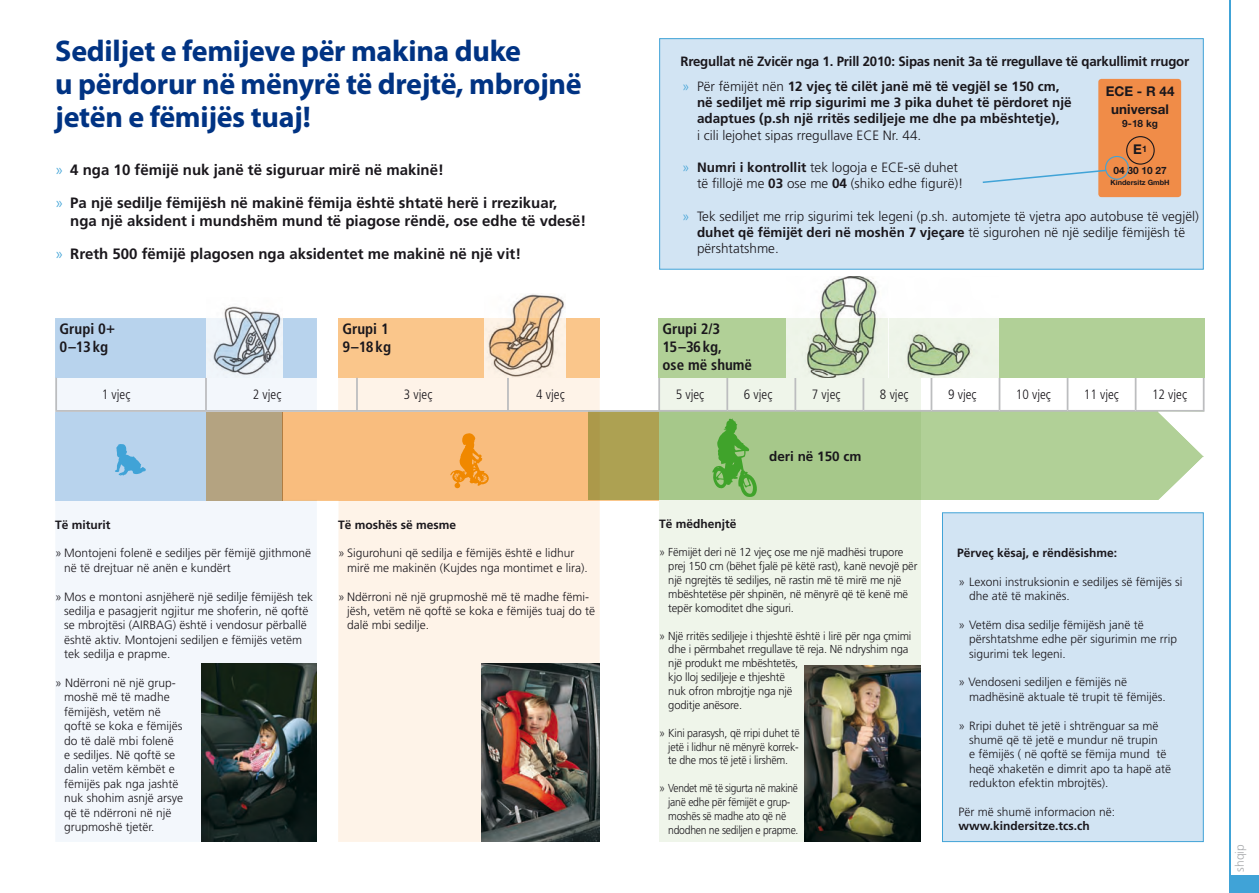
<style>
.page{position:relative;width:1259px;height:893px;background:#fff}
.page>*{position:absolute;margin:0;border:0;box-sizing:border-box;transform-origin:0 0}
.t1{font:700 30px/33px "Myriad Pro";letter-spacing:-.01em;color:#003383}
.t2{font:700 15px/18px "Frutiger LT";color:#1a171c}
.t3{font:700 condensed 15px/18px "Frutiger LT";color:#1a171c}
.t4{font:700 13.5px/16.2px "Frutiger LT";color:#1a171c}
.t5{font:300 13.5px/16.2px "Frutiger LT";color:#1a171c}
.t6{font:300 condensed 13.5px "Frutiger LT";color:#1a171c}
.t7{font:700 13.5px/17.9px "Helvetica Neue LT Std";color:#1a171c;text-align:center}
.t8{font:300 12px/14.4px "Frutiger LT";color:#1a171c}
.t9{font:700 12px "Frutiger LT";color:#1a171c}
.t10{font:300 12px "Frutiger LT";color:#a7a9ab}
.t11{font:300 11.55px/13.8px "Frutiger LT";letter-spacing:-.015em;color:#1a171c;scale:.95 1}
.t12{font:700 10.05px "Helvetica Neue LT Std";color:#1a171c}
.t13{font:700 7.2px "Helvetica Neue LT Std";color:#1a171c}
.s1{font-weight:300;color:#40a3d7}
.s2{font-weight:300}
.s3{color:#40a3d7}
.s4{font-weight:700}
</style>
<div class="page">
<div style="left:588px;top:411px;width:615px;height:89px;background:#b1d097"></div>
<div style="left:283px;top:412px;width:376px;height:88px;background:#ada152"></div>
<svg style="left:659px;top:378px;width:262px;height:464px;fill:#eff5ea"></svg>
<svg style="left:317px;top:378px;width:283px;height:464px;fill:#fef3e8"></svg>
<div style="left:338px;top:318px;width:262px;height:60px;background:#fac68b"></div>
<svg style="left:55px;top:318px;width:262px;height:524px;fill:#f3f7fc"></svg>
<div style="left:206px;top:412px;width:77px;height:88px;background:#b4a381"></div>
<hr style="left:206px;top:410px;width:151px;height:2px;background:#bcbdbf">
<hr style="left:357px;top:410px;width:151px;height:2px;background:#bcbdbf">
<hr style="left:508px;top:410px;width:152px;height:2px;background:#bcbdbf">
<hr style="left:55px;top:378px;width:2px;height:32px;background:#bcbdbf">
<hr style="left:205px;top:378px;width:2px;height:32px;background:#bcbdbf">
<hr style="left:55px;top:410px;width:151px;height:2px;background:#bcbdbf">
<hr style="left:356px;top:378px;width:2px;height:32px;background:#bcbdbf">
<hr style="left:507px;top:378px;width:2px;height:32px;background:#bcbdbf">
<hr style="left:658px;top:378px;width:2px;height:32px;background:#bcbdbf">
<hr style="left:659px;top:410px;width:68px;height:2px;background:#bcbdbf">
<hr style="left:727px;top:410px;width:68px;height:2px;background:#bcbdbf">
<hr style="left:795px;top:410px;width:68px;height:2px;background:#bcbdbf">
<hr style="left:863px;top:410px;width:68px;height:2px;background:#bcbdbf">
<hr style="left:931px;top:410px;width:68px;height:2px;background:#bcbdbf">
<hr style="left:999px;top:410px;width:68px;height:2px;background:#bcbdbf">
<hr style="left:1067px;top:410px;width:68px;height:2px;background:#bcbdbf">
<hr style="left:1135px;top:410px;width:69px;height:2px;background:#bcbdbf">
<hr style="left:726px;top:378px;width:2px;height:32px;background:#bcbdbf">
<hr style="left:794px;top:378px;width:2px;height:32px;background:#bcbdbf">
<hr style="left:862px;top:378px;width:2px;height:32px;background:#bcbdbf">
<hr style="left:930px;top:378px;width:2px;height:32px;background:#bcbdbf">
<hr style="left:998px;top:378px;width:2px;height:32px;background:#bcbdbf">
<hr style="left:1066px;top:378px;width:2px;height:32px;background:#bcbdbf">
<hr style="left:1134px;top:378px;width:2px;height:32px;background:#bcbdbf">
<hr style="left:1202px;top:378px;width:2px;height:32px;background:#bcbdbf">
<svg style="left:712px;top:419px;width:45px;height:78px"></svg>
<svg style="left:450px;top:433px;width:39px;height:55px"></svg>
<svg style="left:115px;top:444px;width:31px;height:32px"></svg>
<img style="left:207px;top:305px;width:76px;height:73px">
<img style="left:485px;top:294px;width:80px;height:84px">
<svg style="left:1158px;top:412px;width:46px;height:88px"></svg>
<div style="left:942px;top:512px;width:261px;height:330px;background:#d2e4f3;border:1px solid #40a3d7"></div>
<div style="left:659px;top:38px;width:544px;height:232px;background:#d2e4f3;border:1px solid #40a3d7"></div>
<div style="left:1098px;top:79px;width:83px;height:118px;background:#f08c48;border-radius:3px"></div>
<div style="left:1126px;top:136px;width:28px;height:29px;border:1px solid #1a171c;border-radius:50%"></div>
<div style="left:1105px;top:156px;width:24px;height:24px;border:1px solid #40a3d7;border-radius:50%"></div>
<svg style="left:982px;top:169px;width:125px;height:15px"></svg>
<div style="left:1229px;top:876px;width:30px;height:17px;background:#40a3d7"></div>
<hr style="left:1229px;top:0;width:1px;height:893px;background:#40a3d7">
<div style="left:658px;top:318px;width:546px;height:60px;background:#b1d097"></div>
<img style="left:787px;top:276px;width:211px;height:102px">
<img style="left:201px;top:663px;width:116px;height:179px">
<img style="left:804px;top:665px;width:117px;height:177px">
<img style="left:482px;top:663px;width:118px;height:179px">
<p class="t1" style="left:55px;top:35px;width:528px">Sediljet e femijeve për makina duke<br>u përdorur në mënyrë të drejtë, mbrojnë jetën e fëmijës tuaj!</p>
<p class="t2" style="left:55px;top:161px;width:390px"><span class="s1">»</span> 4 nga 10 fëmijë nuk janë të siguruar mirë në makinë!</p>
<p class="t2" style="left:70px;top:194px;width:517px;text-indent:-15px"><span class="s1">»</span> Pa një sedilje fëmijësh në makinë fëmija është shtatë herë i rrezikuar, nga një aksident i mundshëm mund të piagose rëndë, ose edhe të vdesë!</p>
<p class="t2" style="left:55px;top:245px;width:467px"><span class="s1">»</span> Rreth 500 fëmijë plagosen nga aksidentet me makinë në një vit!</p>
<p class="t4" style="left:680px;top:53px;width:510px">Rregullat në Zvicër nga 1. Prill 2010: Sipas nenit 3a të rregullave të qarkullimit rrugor</p>
<p class="t4" style="left:697px;top:78px;width:376px;text-indent:-15px"><span class="s1">»</span> <span class="s2">Për fëmijët nën</span> 12 vjeç të cilët janë më të vegjël se 150 cm, në sediljet më rrip sigurimi me 3 pika duhet të përdoret një adaptues (p.sh një rritës sediljeje me dhe pa mbështetje),<br><span class="s2">i cili lejohet sipas rregullave ECE Nr. 44.</span></p>
<p class="t5" style="left:697px;top:159px;width:268px;text-indent:-15px"><span class="s3">»</span> <span class="s4">Numri i kontrollit</span> tek logoja e ECE-së duhet të fillojë me <span class="s4">03</span> ose me <span class="s4">04</span> (shiko edhe figurë)!</p>
<p class="t5" style="left:697px;top:208px;width:503px;text-indent:-15px"><span class="s3">»</span> Tek sediljet me rrip sigurimi tek legeni (p.sh. automjete të vjetra apo autobuse të vegjël) <span class="s4">duhet që fëmijët deri në moshën 7 vjeçare</span> të sigurohen në një sedilje fëmijësh të përshtatshme.</p>
<p class="t7" style="left:1105px;top:82px;width:70px">ECE - R 44 universal</p>
<p class="t12" style="left:1122px;top:118px;width:37px">9-18 kg</p>
<p class="t7" style="left:1133px;top:140px;width:15px">E<sup>1</sup></p>
<p class="t12" style="left:1113px;top:165px;width:55px">04 30 10 27</p>
<p class="t13" style="left:1110px;top:178px;width:60px">Kindersitz GmbH</p>
<p class="t3" style="left:60px;top:320px;width:57px">Grupi 0+<br>0–13kg</p>
<p class="t3" style="left:342px;top:320px;width:50px">Grupi 1<br>9–18kg</p>
<p class="t3" style="left:662px;top:320px;width:91px">Grupi 2/3<br>15–36kg,<br>ose më shumë</p>
<p class="t6" style="left:102px;top:387px;width:30px">1 vjeç</p>
<p class="t6" style="left:253px;top:387px;width:30px">2 vjeç</p>
<p class="t6" style="left:404px;top:387px;width:30px">3 vjeç</p>
<p class="t6" style="left:536px;top:387px;width:30px">4 vjeç</p>
<p class="t6" style="left:676px;top:387px;width:30px">5 vjeç</p>
<p class="t6" style="left:744px;top:387px;width:30px">6 vjeç</p>
<p class="t6" style="left:812px;top:387px;width:30px">7 vjeç</p>
<p class="t6" style="left:880px;top:387px;width:30px">8 vjeç</p>
<p class="t6" style="left:948px;top:387px;width:30px">9 vjeç</p>
<p class="t6" style="left:1016px;top:387px;width:36px">10 vjeç</p>
<p class="t6" style="left:1084px;top:387px;width:36px">11 vjeç</p>
<p class="t6" style="left:1152px;top:387px;width:36px">12 vjeç</p>
<p class="t9" style="left:55px;top:517px;width:57px">Të miturit</p>
<p class="t8" style="left:64px;top:546px;width:248px;text-indent:-9px">» Montojeni folenë e sediljes për fëmijë gjithmonë në të drejtuar në anën e kundërt</p>
<p class="t8" style="left:64px;top:589px;width:250px;text-indent:-9px">» Mos e montoni asnjëherë një sedilje fëmijësh tek sedilja e pasagjerit ngjitur me shoferin, në qoftë se mbrojtësi (AIRBAG) është i vendosur përballë është aktiv. Montojeni sediljen e fëmijës vetëm tek sedilja e prapme.</p>
<p class="t8" style="left:64px;top:676px;width:120px;text-indent:-9px">» Ndërroni në një grup&shy;moshë më të madhe fëmijësh, vetëm në qoftë se koka e fëmijës do të dalë mbi folenë<br>e sediljes. Në qoftë se dalin vetëm këmbët e fëmijës pak nga jashtë nuk shohim asnjë arsye që të ndërroni në një grupmoshë tjetër.</p>
<p class="t9" style="left:338px;top:517px;width:120px">Të moshës së mesme</p>
<p class="t8" style="left:347px;top:546px;width:242px;text-indent:-9px">» Sigurohuni që sedilja e fëmijës është e lidhur mirë me makinën (Kujdes nga montimet e lira).</p>
<p class="t8" style="left:347px;top:589px;width:250px;text-indent:-9px">» Ndërroni në një grupmoshë më të madhe fëmi&shy;jësh, vetëm në qoftë se koka e fëmijës tuaj do të dalë mbi sedilje.</p>
<p class="t4" style="left:769px;top:448px;width:94px">deri në 150 cm</p>
<p class="t9" style="left:659px;top:517px;width:79px">Të mëdhenjtë</p>
<p class="t11" style="left:668px;top:546px;width:264px;text-indent:-9px">» Fëmijët deri në 12 vjeç ose me një madhësi trupore prej 150 cm (bëhet fjalë pë këtë rast), kanë nevojë për një ngrejtës të sediljes, në rastin më të mirë me një mbështetëse për shpinën, në mënyrë që të kenë më tepër komoditet dhe siguri.</p>
<p class="t11" style="left:668px;top:629px;width:257px;text-indent:-9px">» Një rritës sediljeje i thjeshtë është i lirë për nga çmimi dhe i përmbahet rregullave të reja. Në ndryshim nga një produkt me mbështetës,<br>kjo lloj sediljeje e thjeshtë<br>nuk ofron mbrojtje nga një<br>goditje anësore.</p>
<p class="t11" style="left:668px;top:726px;width:140px;text-align:justify;text-indent:-9px">» Kini parasysh, që rripi duhet të jetë i lidhur në mënyrë korrek&shy;te dhe mos të jetë i lirshëm.</p>
<p class="t11" style="left:668px;top:781px;width:139px;text-indent:-9px">» Vendet më të sigurta në makinë janë edhe për fëmijët e grup&shy;moshës së madhe ato që në ndodhen ne sediljen e prapme.</p>
<p class="t9" style="left:957px;top:545px;width:162px">Përveç kësaj, e rëndësishme:</p>
<p class="t8" style="left:969px;top:574px;width:215px;text-indent:-10px">» Lexoni instruksionin e sediljes së fëmijës si dhe atë të makinës.</p>
<p class="t8" style="left:969px;top:617px;width:210px;text-indent:-10px">» Vetëm disa sedilje fëmijësh janë të përshtatshme edhe për sigurimin me rrip sigurimi tek legeni.</p>
<p class="t8" style="left:969px;top:675px;width:198px;text-indent:-10px">» Vendoseni sediljen e fëmijës në madhësinë aktuale të trupit të fëmijës.</p>
<p class="t8" style="left:969px;top:718px;width:204px;text-indent:-10px">» Rripi duhet të jetë i shtrënguar sa më shumë që të jetë e mundur në trupin<br>e fëmijës ( në qoftë se fëmija mund të heqë xhaketën e dimrit apo ta hapë atë redukton efektin mbrojtës).</p>
<p class="t8" style="left:958px;top:805px;width:158px">Për më shumë informacion në: <span class="s4">www.kindersitze.tcs.ch</span></p>
<p class="t10" style="left:1232px;top:872px;width:29px;rotate:-90deg">shqip</p>
</div>
